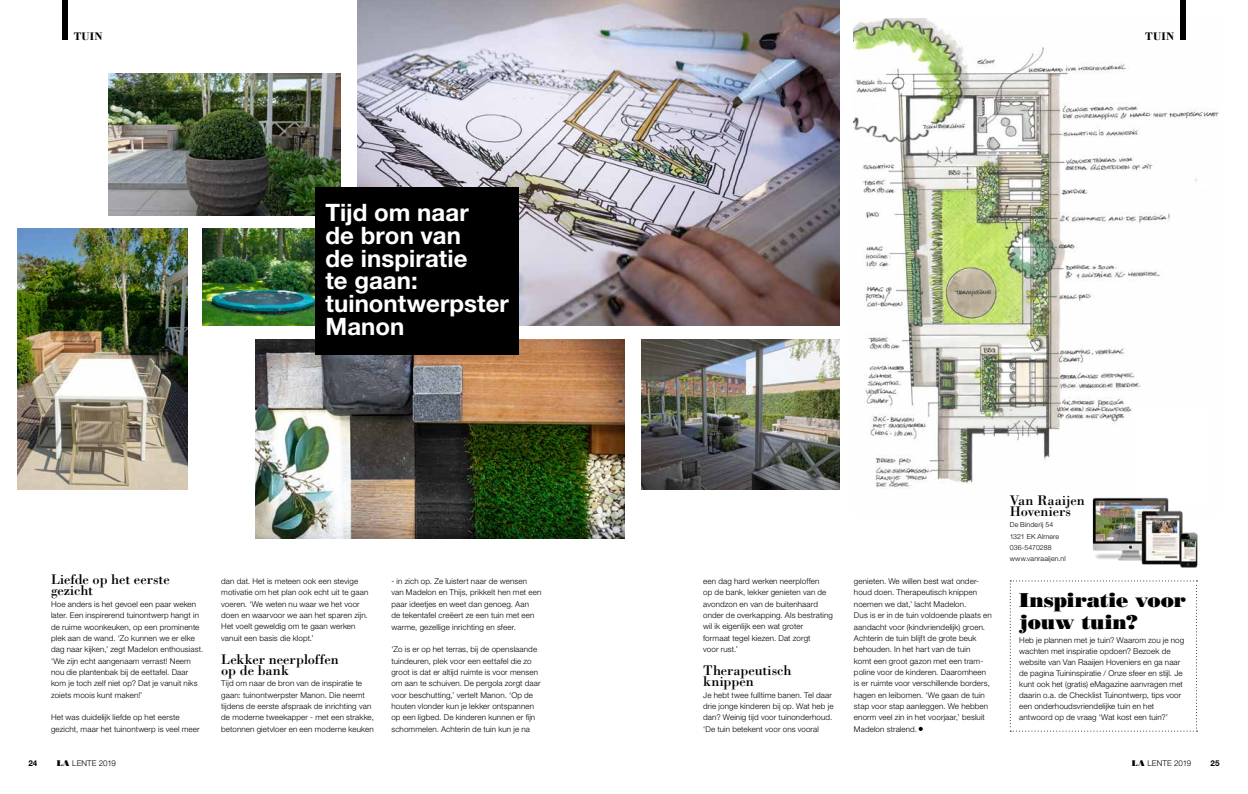
<style>
.page{position:relative;width:1248px;height:794px;background:#fff}
.page>*{position:absolute;margin:0;border:0;box-sizing:border-box;transform-origin:0 0}
.t1{font:700 24px/22.7px "Helvetica Neue LT Std";letter-spacing:.005em;color:#fff}
.t2{font:20px/22px "Bodoni Std Poster";letter-spacing:-.005em;color:#000}
.t3{font:14.4px/11.3px "Bodoni Std";letter-spacing:-.005em;color:#000}
.t4{font:700 11.3px "Bodoni Std";letter-spacing:.02em;color:#000}
.t5{font:300 8px/11.3px "Helvetica Neue LT Std";letter-spacing:.015em;color:#000}
.t6{font:700 8px "Helvetica Neue LT Std";color:#000}
.t7{font:300 7px/11.3px "Helvetica Neue LT Std";letter-spacing:.02em;color:#000}
.s1{font-family:"Bodoni Std Poster";font-weight:400;font-size:8.2px}
</style>
<div class="page">
<img style="left:853px;top:19px;width:365px;height:469px">
<img style="left:357px;top:0;width:482px;height:325px">
<img style="left:255px;top:339px;width:369px;height:200px">
<div style="left:1179px;top:0;width:6px;height:40px;background:#000"></div>
<img style="left:108px;top:74px;width:232px;height:141px">
<img style="left:17px;top:229px;width:171px;height:260px">
<img style="left:203px;top:229px;width:112px;height:96px">
<img style="left:641px;top:339px;width:198px;height:150px">
<div style="left:315px;top:187px;width:203px;height:167px;background:#000"></div>
<div style="left:1134px;top:406px;width:79px;height:99px;background:#fff"></div>
<img style="left:1092px;top:497px;width:106px;height:71px">
<svg style="left:918px;top:727px;width:4px;height:4px"></svg>
<svg style="left:1009px;top:580px;width:188px;height:151px"></svg>
<div style="left:62px;top:0;width:6px;height:40px;background:#000"></div>
<h3 class="t4" style="left:74px;top:29px;width:31px">TUIN</h3>
<h1 class="t1" style="left:325px;top:201px;width:185px">Tijd om naar<br>de bron van<br>de inspiratie<br>te gaan: tuinontwerpster<br>Manon</h1>
<h3 class="t3" style="left:51px;top:573px;width:120px">Liefde op het eerste gezicht</h3>
<p class="t5" style="left:51px;top:598px;width:154px">Hoe anders is het gevoel een paar weken later. Een inspirerend tuinontwerp hangt in de ruime woonkeuken, op een prominente plek aan de wand. ‘Zo kunnen we er elke dag naar kijken,’ zegt Madelon enthousiast. ‘We zijn echt aangenaam verrast! Neem nou die plantenbak bij de eettafel. Daar kom je toch zelf niet op? Dat je vanuit niks zoiets moois kunt maken!’</p>
<p class="t5" style="left:51px;top:711px;width:150px">Het was duidelijk liefde op het eerste gezicht, maar het tuinontwerp is veel meer</p>
<p class="t5" style="left:221px;top:575px;width:149px">dan dat. Het is meteen ook een stevige motivatie om het plan ook echt uit te gaan voeren. ‘We weten nu waar we het voor doen en waarvoor we aan het sparen zijn.<br>Het voelt geweldig om te gaan werken vanuit een basis die klopt.’</p>
<h3 class="t3" style="left:221px;top:653px;width:119px">Lekker neerploffen op de bank</h3>
<p class="t5" style="left:221px;top:677px;width:154px">Tijd om naar de bron van de inspiratie te gaan: tuinontwerpster Manon. Die neemt tijdens de eerste afspraak de inrichting van de moderne tweekapper - met een strakke, betonnen gietvloer en een moderne keuken</p>
<p class="t5" style="left:391px;top:575px;width:151px">- in zich op. Ze luistert naar de wensen<br>van Madelon en Thijs, prikkelt hen met een paar ideetjes en weet dan genoeg. Aan<br>de tekentafel creëert ze een tuin met een warme, gezellige inrichting en sfeer.</p>
<p class="t5" style="left:391px;top:643px;width:151px">‘Zo is er op het terras, bij de openslaande tuindeuren, plek voor een eettafel die zo groot is dat er altijd ruimte is voor mensen om aan te schuiven. De pergola zorgt daar voor beschutting,’ vertelt Manon. ‘Op de houten vlonder kun je lekker ontspannen op een ligbed. De kinderen kunnen er fijn schommelen. Achterin de tuin kun je na</p>
<h3 class="t4" style="left:1145px;top:29px;width:31px">TUIN</h3>
<p class="t5" style="left:703px;top:575px;width:131px">een dag hard werken neerploffen<br>op de bank, lekker genieten van de avondzon en van de buitenhaard onder de overkapping. Als bestrating wil ik eigenlijk een wat groter<br>formaat tegel kiezen. Dat zorgt<br>voor rust.’</p>
<h3 class="t3" style="left:703px;top:664px;width:90px">Therapeutisch knippen</h3>
<p class="t5" style="left:703px;top:689px;width:132px">Je hebt twee fulltime banen. Tel daar drie jonge kinderen bij op. Wat heb je dan? Weinig tijd voor tuinonderhoud. ‘De tuin betekent voor ons vooral</p>
<p class="t5" style="left:853px;top:575px;width:139px">genieten. We willen best wat onder&shy;houd doen. Therapeutisch knippen noemen we dat,’ lacht Madelon.<br>Dus is er in de tuin voldoende plaats en aandacht voor (kindvriendelijk) groen.<br>Achterin de tuin blijft de grote beuk behouden. In het hart van de tuin<br>komt een groot gazon met een tram&shy;poline voor de kinderen. Daaromheen is er ruimte voor verschillende borders, hagen en leibomen. ‘We gaan de tuin stap voor stap aanleggen. We hebben enorm veel zin in het voorjaar,’ besluit Madelon stralend.</p>
<h3 class="t3" style="left:1009px;top:494px;width:76px">Van Raaijen<br>Hoveniers</h3>
<p class="t7" style="left:1009px;top:519px;width:57px">De Binderij 54<br>1321 EK Almere<br>036-5470288 www.vanraaijen.nl</p>
<h2 class="t2" style="left:1019px;top:588px;width:168px">Inspiratie voor jouw tuin?</h2>
<p class="t5" style="left:1019px;top:634px;width:166px;line-height:11px">Heb je plannen met je tuin? Waarom zou je nog wachten met inspiratie opdoen? Bezoek de website van Van Raaijen Hoveniers en ga naar de pagina Tuininspiratie / Onze sfeer en stijl. Je kunt ook het (gratis) eMagazine aanvragen met daarin o.a. de Checklist Tuinontwerp, tips voor een onderhoudsvriendelijke tuin en het antwoord op de vraag ‘Wat kost een tuin?’</p>
<p class="t6" style="left:28px;top:758px;width:11px">24</p>
<p class="t5" style="left:57px;top:757px;width:61px"><span class="s1">LA</span> LENTE 2019</p>
<p class="t5" style="left:1131px;top:757px;width:61px"><span class="s1">LA</span> LENTE 2019</p>
<p class="t6" style="left:1210px;top:758px;width:11px">25</p>
</div>
